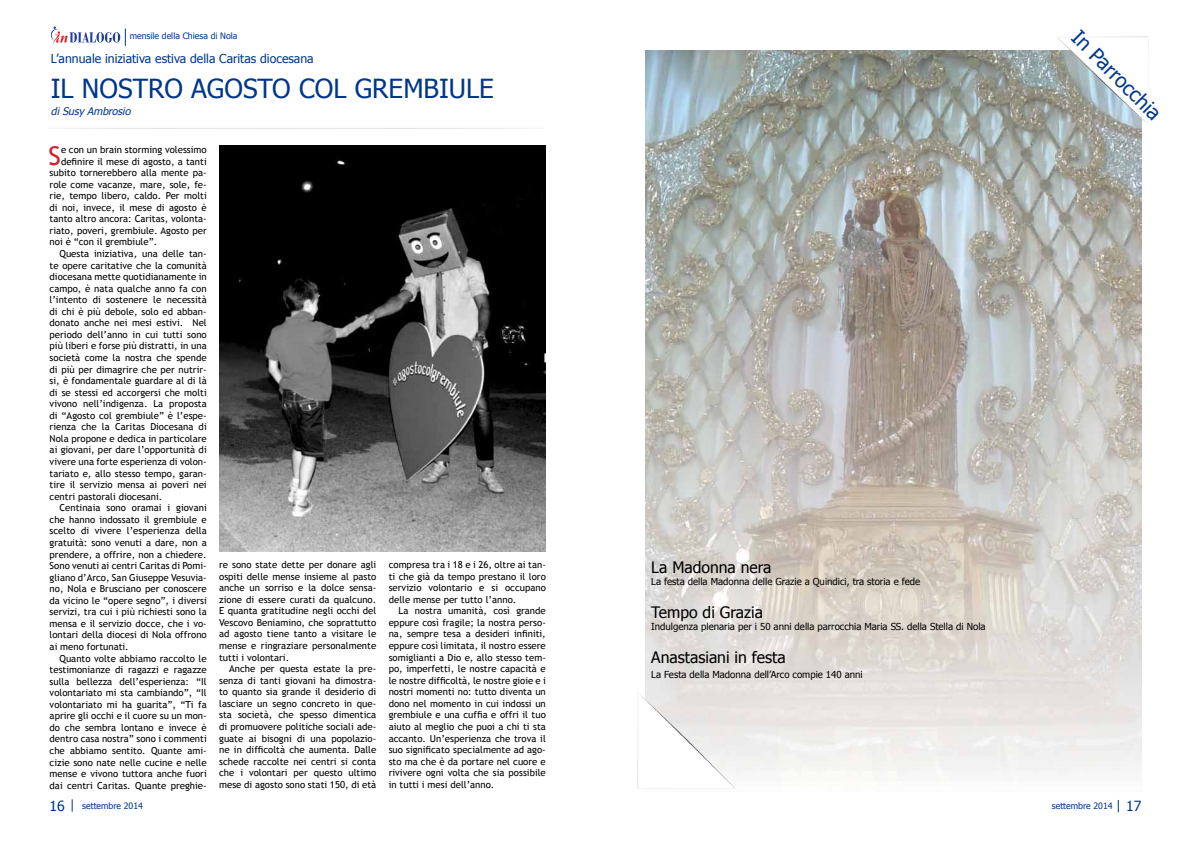
<style>
.page{position:relative;width:1191px;height:844px;background:#fff}
.page>*{position:absolute;margin:0;border:0;box-sizing:border-box;transform-origin:0 0}
.t1{font:26.25px "Tahoma";color:#00378b}
.t2{font:25.72px "Trebuchet MS";color:#d2232a}
.t3{font:20.12px "Tahoma";color:#00378b}
.t4{font:15.75px "Tahoma";color:#000}
.t5{font:14px "Tahoma";color:#00378b}
.t6{font:12.25px "Tahoma";color:#00378b}
.t7{font:italic 10.5px "Tahoma";color:#00378b}
.t8{font:9.62px/11.5px "Trebuchet MS";color:#000;text-align:justify}
.t9{font:9.62px "Tahoma";color:#000}
.t10{font:8.75px "Tahoma";color:#00378b}
.s1{font-size:14px}
</style>
<div class="page">
<svg style="left:1118px;top:799px;width:1px;height:13px"></svg>
<svg style="left:72px;top:799px;width:1px;height:12px"></svg>
<svg style="left:50px;top:26px;width:76px;height:20px"></svg>
<img style="left:645px;top:50px;width:496px;height:731px">
<img style="left:220px;top:146px;width:326px;height:405px">
<img style="left:1048px;top:36px;width:101px;height:99px">
<img style="left:637px;top:681px;width:107px;height:108px">
<p class="t10" style="left:130px;top:30px;width:109px">mensile della Chiesa di Nola</p>
<p class="t6" style="left:51px;top:50px;width:264px">L’annuale iniziativa estiva della Caritas diocesana</p>
<h1 class="t1" style="left:51px;top:71px;width:444px">Il nostro agosto col grembi ule</h1>
<p class="t7" style="left:51px;top:105px;width:84px">diSusy Ambrosio</p>
<h2 class="t2" style="left:49px;top:140px;width:14px">S</h2>
<p class="t8" style="left:61px;top:144px;width:147px">e con un brain storming volessimo</p>
<p class="t8" style="left:61px;top:155px;width:147px">definire il mese di agosto, a tanti</p>
<p class="t8" style="left:50px;top:167px;width:159px">subito tornerebbero alla mente pa-</p>
<p class="t8" style="left:50px;top:178px;width:159px">role come vacanze, mare, sole, fe-</p>
<p class="t8" style="left:50px;top:190px;width:159px">rie, tempo libero, caldo. Per molti</p>
<p class="t8" style="left:50px;top:202px;width:159px">di noi, invece, il mese di agosto è</p>
<p class="t8" style="left:50px;top:213px;width:159px">tanto altro ancora: Caritas, volonta-</p>
<p class="t8" style="left:50px;top:225px;width:159px">riato, poveri, grembiule. Agosto per</p>
<p class="t8" style="left:50px;top:236px;width:109px">noi è “con il grembiule”.</p>
<p class="t8" style="left:60px;top:248px;width:149px">Questa iniziativa, una delle tan-</p>
<p class="t8" style="left:50px;top:259px;width:159px">te opere caritative che la comunità</p>
<p class="t8" style="left:50px;top:271px;width:159px">diocesana mette quotidianamente in</p>
<p class="t8" style="left:50px;top:282px;width:159px">campo, è nata qualche anno fa con</p>
<p class="t8" style="left:50px;top:294px;width:159px">l’intento di sostenere le necessità</p>
<p class="t8" style="left:50px;top:305px;width:159px">di chi è più debole, solo ed abban-</p>
<p class="t8" style="left:50px;top:317px;width:159px">donato anche nei mesi estivi. Nel</p>
<p class="t8" style="left:50px;top:329px;width:159px">periodo dell’anno in cui tutti sono</p>
<p class="t8" style="left:50px;top:340px;width:159px">più liberi e forse più distratti, in una</p>
<p class="t8" style="left:50px;top:352px;width:159px">società come la nostra che spende</p>
<p class="t8" style="left:50px;top:363px;width:159px">di più per dimagrire che per nutrir-</p>
<p class="t8" style="left:50px;top:375px;width:159px">si, è fondamentale guardare al di là</p>
<p class="t8" style="left:50px;top:386px;width:159px">di se stessi ed accorgersi che molti</p>
<p class="t8" style="left:50px;top:398px;width:159px">vivono nell’indigenza. La proposta</p>
<p class="t8" style="left:50px;top:409px;width:159px">di “Agosto col grembiule” è l’espe-</p>
<p class="t8" style="left:50px;top:421px;width:159px">rienza che la Caritas Diocesana di</p>
<p class="t8" style="left:50px;top:433px;width:159px">Nola propone e dedica in particolare</p>
<p class="t8" style="left:50px;top:444px;width:159px">ai giovani, per dare l’opportunità di</p>
<p class="t8" style="left:50px;top:456px;width:159px">vivere una forte esperienza di volon-</p>
<p class="t8" style="left:50px;top:467px;width:159px">tariato e, allo stesso tempo, garan-</p>
<p class="t8" style="left:50px;top:479px;width:159px">tire il servizio mensa ai poveri nei</p>
<p class="t8" style="left:50px;top:490px;width:114px">centri pastorali diocesani.</p>
<p class="t8" style="left:60px;top:502px;width:149px">Centinaia sono oramai i giovani</p>
<p class="t8" style="left:50px;top:513px;width:159px">che hanno indossato il grembiule e</p>
<p class="t8" style="left:50px;top:525px;width:159px">scelto di vivere l’esperienza della</p>
<p class="t8" style="left:50px;top:536px;width:159px">gratuità: sono venuti a dare, non a</p>
<p class="t8" style="left:50px;top:548px;width:159px">prendere, a offrire, non a chiedere.</p>
<p class="t8" style="left:50px;top:560px;width:159px">Sono venuti ai centri Caritas di Pomi-</p>
<p class="t8" style="left:50px;top:571px;width:159px">gliano d’Arco, San Giuseppe Vesuvia-</p>
<p class="t8" style="left:50px;top:583px;width:159px">no, Nola e Brusciano per conoscere</p>
<p class="t8" style="left:50px;top:594px;width:159px">da vicino le “opere segno”, i diversi</p>
<p class="t8" style="left:50px;top:606px;width:159px">servizi, tra cui i più richiesti sono la</p>
<p class="t8" style="left:50px;top:617px;width:159px">mensa e il servizio docce, che i vo-</p>
<p class="t8" style="left:50px;top:629px;width:159px">lontari della diocesi di Nola offrono</p>
<p class="t8" style="left:50px;top:640px;width:81px">ai meno fortunati.</p>
<p class="t8" style="left:60px;top:652px;width:149px">Quanto volte abbiamo raccolto le</p>
<p class="t8" style="left:50px;top:664px;width:159px">testimonianze di ragazzi e ragazze</p>
<p class="t8" style="left:50px;top:675px;width:159px">sulla bellezza dell’esperienza: “Il</p>
<p class="t8" style="left:50px;top:687px;width:159px">volontariato mi sta cambiando”, “Il</p>
<p class="t8" style="left:50px;top:698px;width:159px">volontariato mi ha guarita”, “Ti fa</p>
<p class="t8" style="left:50px;top:710px;width:159px">aprire gli occhi e il cuore su un mon-</p>
<p class="t8" style="left:50px;top:721px;width:159px">do che sembra lontano e invece è</p>
<p class="t8" style="left:50px;top:733px;width:159px">dentro casa nostra” sono i commenti</p>
<p class="t8" style="left:50px;top:744px;width:159px">che abbiamo sentito. Quante ami-</p>
<p class="t8" style="left:50px;top:756px;width:159px">cizie sono nate nelle cucine e nelle</p>
<p class="t8" style="left:50px;top:767px;width:159px">mense e vivono tuttora anche fuori</p>
<p class="t8" style="left:50px;top:779px;width:159px">dai centri Caritas. Quante preghie-</p>
<p class="t8" style="left:219px;top:559px;width:159px">re sono state dette per donare agli ospiti delle mense insieme al pasto anche un sorriso e la dolce sensa&shy;zione di essere curati da qualcuno.<br>E quanta gratitudine negli occhi del Vescovo Beniamino, che soprattutto ad agosto tiene tanto a visitare le mense e ringraziare personalmente tutti i volontari.</p>
<p class="t8" style="left:219px;top:663px;width:159px;text-indent:10px">Anche per questa estate la pre&shy;senza di tanti giovani ha dimostra&shy;to quanto sia grande il desiderio di lasciare un segno concreto in que&shy;sta società, che spesso dimentica di promuovere politiche sociali ade&shy;guate ai bisogni di una popolazio&shy;ne in difficoltà che aumenta. Dalle schede raccolte nei centri si conta che i volontari per questo ultimo mese di agosto sono stati 150, di età</p>
<p class="t8" style="left:389px;top:559px;width:159px">compresa tra i 18 e i 26, oltre ai tan&shy;ti che già da tempo prestano il loro servizio volontario e si occupano delle mense per tutto l’anno.</p>
<p class="t8" style="left:389px;top:605px;width:159px;text-indent:10px">La nostra umanità, così grande eppure così fragile; la nostra perso&shy;na, sempre tesa a desideri infiniti, eppure così limitata, il nostro essere somiglianti a Dio e, allo stesso tem&shy;po, imperfetti, le nostre capacità e le nostre difficoltà, le nostre gioie e i nostri momenti no: tutto diventa un dono nel momento in cui indossi un grembiule e una cuffia e offri il tuo aiuto al meglio che puoi a chi ti sta accanto. Un’esperienza che trova il suo significato specialmente ad ago&shy;sto ma che è da portare nel cuore e rivivere ogni volta che sia possibile in tutti i mesi dell’anno.</p>
<h3 class="t3" style="left:1085px;top:24px;width:118px;rotate:45deg">In Parrocchia</h3>
<h3 class="t4" style="left:651px;top:556px;width:122px">La Madonna nera</h3>
<p class="t9" style="left:651px;top:574px;width:270px">La festa della Madonna delle Grazie a Quindici, tra storia e fede</p>
<h3 class="t4" style="left:651px;top:601px;width:113px">Tempo di Grazia</h3>
<p class="t9" style="left:651px;top:619px;width:336px">Indulgenza plenaria per i 50 anni della parrocchia Maria SS. della Stella di Nola</p>
<h3 class="t4" style="left:651px;top:647px;width:136px">Anastasiani in festa</h3>
<p class="t9" style="left:651px;top:668px;width:213px">La Festa della Madonna dell’Arco compie 140 anni</p>
<p class="t10" style="left:50px;top:800px;width:95px"><span class="s1">16</span> settembre 2014</p>
<h3 class="t5" style="left:1126px;top:796px;width:17px">17</h3>
<p class="t10" style="left:1052px;top:799px;width:62px">settembre 2014</p>
</div>
